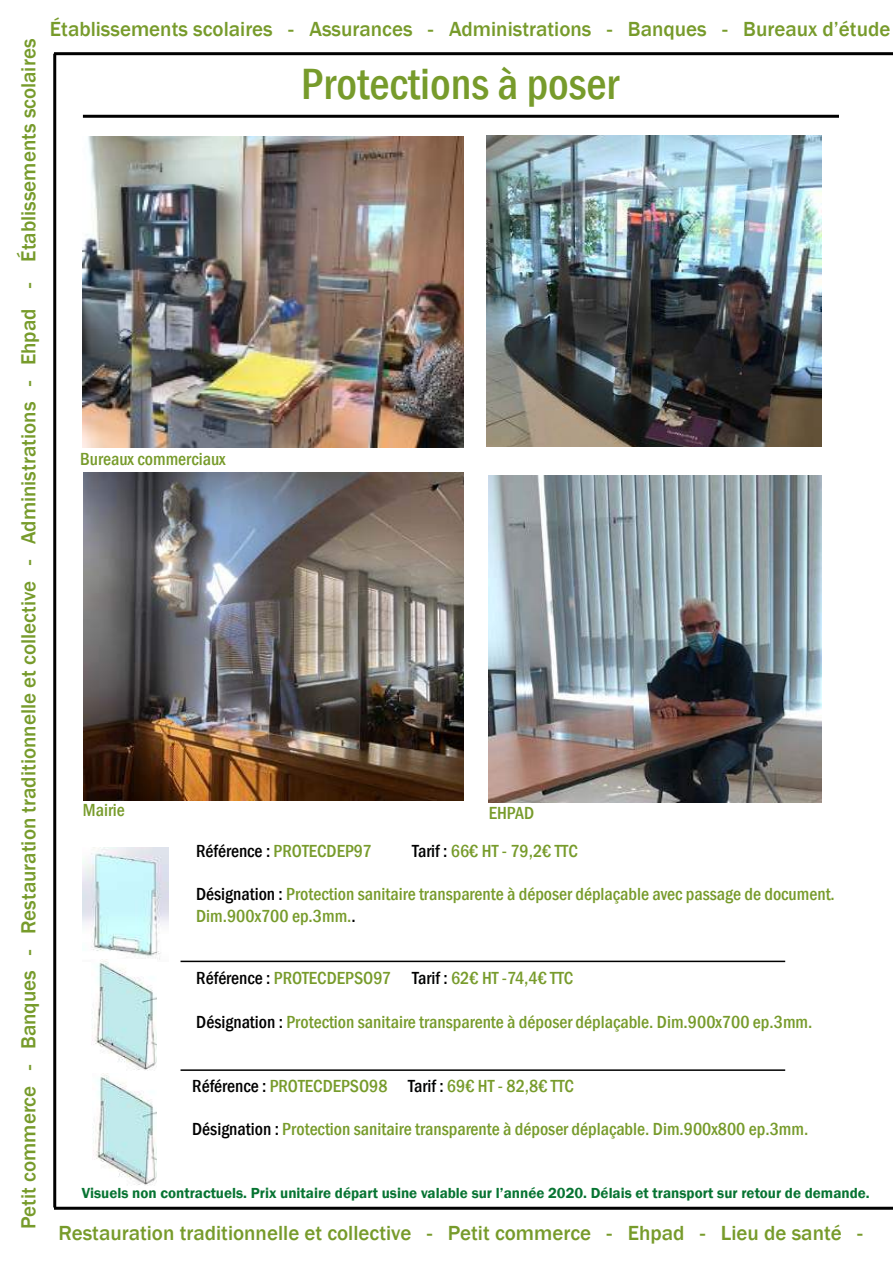
<style>
.page{position:relative;width:893px;height:1263px;background:#fff}
.page>*{position:absolute;margin:0;border:0;box-sizing:border-box;transform-origin:0 0}
.t1{font:500 condensed 45px "Franklin Gothic";color:#779b2b}
.t2{font:500 21px "Franklin Gothic";color:#779b2b}
.t3{font:500 condensed 18px/21.6px "Franklin Gothic";color:#779b2b}
.t4{font:600 15px "Franklin Gothic";color:#077432}
.s1{color:#000}
.s2{color:#010202}
</style>
<div class="page">
<hr style="left:54px;top:1207px;width:839px;height:3px;background:#000">
<hr style="left:54px;top:52px;width:839px;height:3px;background:#000">
<hr style="left:53px;top:54px;width:3px;height:1153px;background:#000">
<hr style="left:83px;top:115px;width:756px;height:3px;background:#000">
<hr style="left:181px;top:961px;width:604px;height:1px;background:#000">
<img style="left:83px;top:847px;width:85px;height:113px">
<img style="left:92px;top:959px;width:64px;height:112px">
<hr style="left:181px;top:1069px;width:604px;height:2px;background:#000">
<img style="left:487px;top:135px;width:334px;height:312px">
<img style="left:83px;top:136px;width:381px;height:312px">
<img style="left:83px;top:473px;width:381px;height:327px">
<img style="left:93px;top:1074px;width:64px;height:112px">
<img style="left:489px;top:475px;width:332px;height:328px">
<p class="t2" style="left:16px;top:1229px;width:1191px;rotate:-90deg">Petit commerce - Banques - Restauration traditionnelle et collective - Administrations - Ehpad - Établissements scolaires</p>
<p class="t2" style="left:50px;top:16px;width:842px">Établissements scolaires - Assurances - Administrations - Banques - Bureaux d’étude</p>
<h1 class="t1" style="left:301px;top:54px;width:319px">Protections à poser</h1>
<p class="t3" style="left:80px;top:448px;width:147px">Bureaux commerciaux</p>
<p class="t3" style="left:83px;top:799px;width:44px">Mairie</p>
<p class="t3" style="left:489px;top:802px;width:47px">EHPAD</p>
<p class="t3" style="left:196px;top:840px;width:177px"><span class="s1">Référence :</span> PROTECDEP97</p>
<p class="t3" style="left:412px;top:840px;width:167px"><span class="s2">Tarif :</span> 66€ HT - 79,2€ TTC</p>
<p class="t3" style="left:196px;top:883px;width:640px"><span class="s1">Désignation :</span> Protection sanitaire transparente à déposer déplaçable avec passage de document.<br>Dim.900x700 ep.3mm.<span class="s2">.</span></p>
<p class="t3" style="left:196px;top:967px;width:378px"><span class="s1">Référence :</span> PROTECDEPSO97 <span class="s2">Tarif :</span> 62€ HT -74,4€ TTC</p>
<p class="t3" style="left:196px;top:1010px;width:618px"><span class="s1">Désignation :</span> Protection sanitaire transparente à déposer déplaçable. Dim.900x700 ep.3mm.</p>
<p class="t3" style="left:192px;top:1075px;width:383px"><span class="s1">Référence :</span> PROTECDEPSO98 <span class="s2">Tarif :</span> 69€ HT - 82,8€ TTC</p>
<p class="t3" style="left:192px;top:1118px;width:618px"><span class="s1">Désignation :</span> Protection sanitaire transparente à déposer déplaçable. Dim.900x800 ep.3mm.</p>
<p class="t4" style="left:82px;top:1183px;width:789px">Visuels non contractuels. Prix unitaire départ usine valable sur l’année 2020. Délais et transport sur retour de demande.</p>
<p class="t2" style="left:58px;top:1220px;width:806px">Restauration traditionnelle et collective - Petit commerce - Ehpad - Lieu de santé -</p>
</div>
